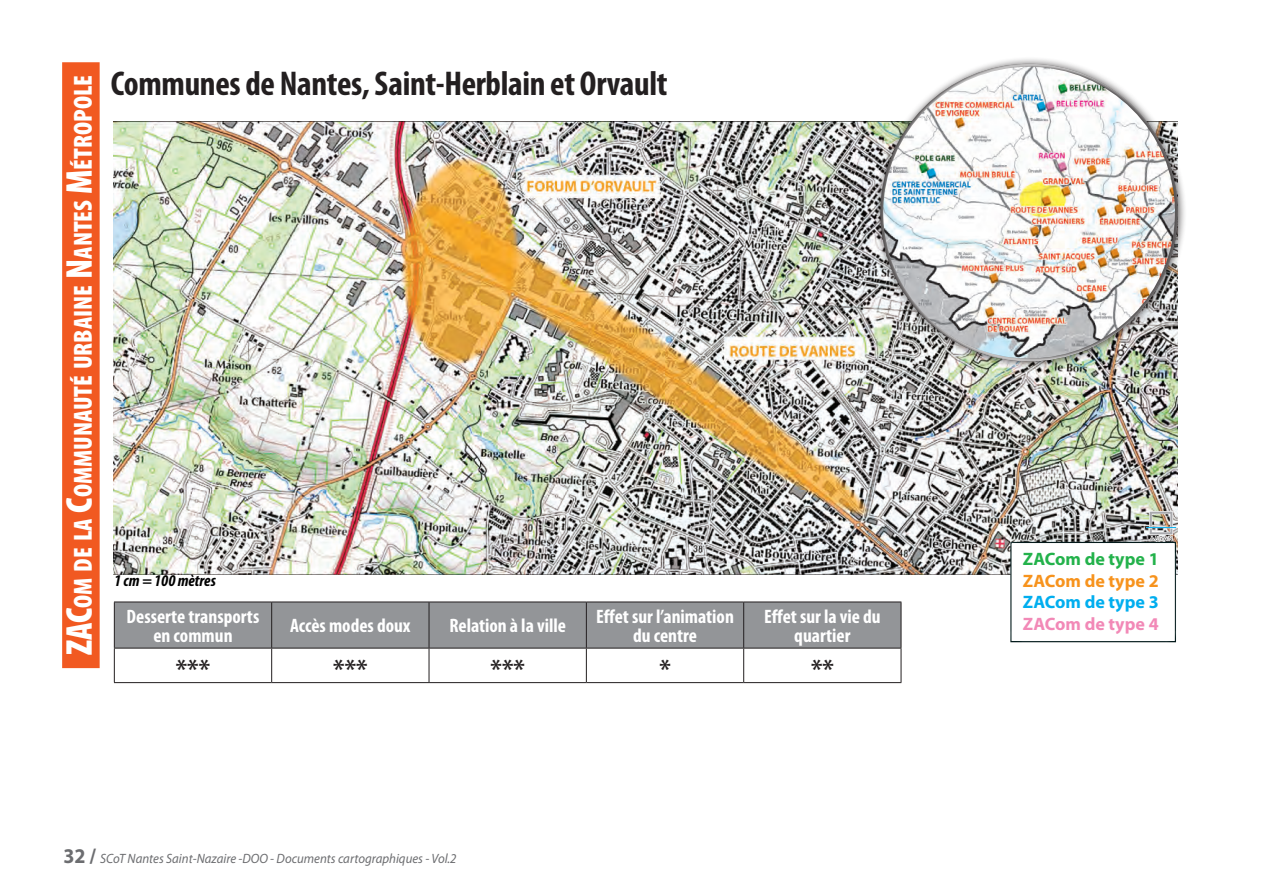
<style>
.page{position:relative;width:1263px;height:893px;background:#fff}
.page>*{position:absolute;margin:0;border:0;box-sizing:border-box;transform-origin:0 0}
.t1{font:700 condensed 34.5px "Myriad Pro";letter-spacing:-.01em;color:#231f20}
.t2{font:600 condensed 30px "Myriad Pro";color:#231f20}
.t3{font:900 condensed 26.25px "Myriad Pro";color:#fff}
.t4{font:700 condensed 19.5px/19.5px "Myriad Pro";color:#fff;text-align:center}
.t5{font:700 18px "Myriad Pro";color:#23b24b}
.t6{font:700 18px "Myriad Pro";color:#f7931d}
.t7{font:700 18px "Myriad Pro";color:#00aeef}
.t8{font:700 18px "Myriad Pro";color:#f289b7}
.t9{font:italic 700 condensed 16.5px "Myriad Pro";color:#000001}
.t10{font:italic 13.5px "Myriad Pro";color:#6c6d70;scale:.95 1}
.s1{font-size:37.5px}
.s2{font-family:"Myriad";font-weight:700;font-style:normal;font-size:21px}
</style>
<div class="page">
<img style="left:114px;top:122px;width:1064px;height:452px">
<div style="left:62px;top:62px;width:38px;height:606px;background:#f15921"></div>
<div style="left:115px;top:603px;width:786px;height:45px;background:#939598"></div>
<hr style="left:114px;top:602px;width:158px;height:1px;background:#231f20">
<hr style="left:114px;top:602px;width:1px;height:46px;background:#231f20">
<hr style="left:272px;top:602px;width:157px;height:1px;background:#231f20">
<hr style="left:271px;top:602px;width:1px;height:46px;background:#231f20">
<hr style="left:429px;top:602px;width:157px;height:1px;background:#231f20">
<hr style="left:429px;top:602px;width:1px;height:46px;background:#231f20">
<hr style="left:586px;top:602px;width:158px;height:1px;background:#231f20">
<hr style="left:586px;top:602px;width:1px;height:46px;background:#231f20">
<hr style="left:744px;top:602px;width:157px;height:1px;background:#231f20">
<hr style="left:743px;top:602px;width:1px;height:46px;background:#231f20">
<hr style="left:901px;top:602px;width:1px;height:46px;background:#231f20">
<hr style="left:114px;top:648px;width:158px;height:1px;background:#231f20">
<hr style="left:114px;top:648px;width:1px;height:34px;background:#231f20">
<hr style="left:272px;top:648px;width:157px;height:1px;background:#231f20">
<hr style="left:271px;top:648px;width:1px;height:34px;background:#231f20">
<hr style="left:429px;top:648px;width:157px;height:1px;background:#231f20">
<hr style="left:429px;top:648px;width:1px;height:34px;background:#231f20">
<hr style="left:586px;top:648px;width:158px;height:1px;background:#231f20">
<hr style="left:586px;top:648px;width:1px;height:34px;background:#231f20">
<hr style="left:744px;top:648px;width:157px;height:1px;background:#231f20">
<hr style="left:743px;top:648px;width:1px;height:34px;background:#231f20">
<hr style="left:901px;top:648px;width:1px;height:34px;background:#231f20">
<hr style="left:114px;top:682px;width:158px;height:1px;background:#231f20">
<hr style="left:272px;top:682px;width:157px;height:1px;background:#231f20">
<hr style="left:429px;top:682px;width:157px;height:1px;background:#231f20">
<hr style="left:586px;top:682px;width:158px;height:1px;background:#231f20">
<hr style="left:744px;top:682px;width:157px;height:1px;background:#231f20">
<div style="left:1010px;top:541px;width:172px;height:102px;background:#fff"></div>
<div style="left:873px;top:56px;width:313px;height:314px;background:#231f20;opacity:.75"></div>
<div style="left:880px;top:62px;width:300px;height:300px;background:#231f20;opacity:.75"></div>
<hr style="left:1146px;top:527px;width:30px;height:1px;background:#00aeef">
<svg style="left:1149px;top:511px;width:24px;height:30px"></svg>
<h3 class="t3" style="left:66px;top:655px;width:582px;rotate:-90deg"><span class="s1">ZAC</span>om de la <span class="s1">C</span>ommunauté urbaine <span class="s1">N</span>antes <span class="s1">M</span>étropole</h3>
<h1 class="t1" style="left:111px;top:62px;width:558px">Communes de Nantes, Saint-Herblain et Orvault</h1>
<p class="t9" style="left:114px;top:570px;width:103px">1 cm = 100 mètres</p>
<p class="t4" style="left:127px;top:606px;width:134px">Desserte transports en commun</p>
<p class="t4" style="left:290px;top:616px;width:122px">Accès modes doux</p>
<p class="t4" style="left:449px;top:616px;width:118px">Relation à la ville</p>
<p class="t4" style="left:596px;top:606px;width:139px">Effet sur l’animation du centre</p>
<p class="t4" style="left:764px;top:606px;width:118px">Effet sur la vie du quartier</p>
<h2 class="t2" style="left:176px;top:651px;width:36px">***</h2>
<h2 class="t2" style="left:333px;top:651px;width:36px">***</h2>
<h2 class="t2" style="left:491px;top:651px;width:36px">***</h2>
<h2 class="t2" style="left:659px;top:651px;width:13px">*</h2>
<h2 class="t2" style="left:811px;top:651px;width:24px">**</h2>
<p class="t10" style="left:63px;top:850px;width:415px"><span class="s2">32 /</span> SCoT Nantes Saint-Nazaire -DOO - Documents cartographiques - Vol.2</p>
<p class="t5" style="left:1023px;top:547px;width:137px">ZACom de type 1</p>
<p class="t6" style="left:1023px;top:569px;width:137px">ZACom de type 2</p>
<p class="t7" style="left:1023px;top:590px;width:137px">ZACom de type 3</p>
<p class="t8" style="left:1023px;top:612px;width:137px">ZACom de type 4</p>
</div>
